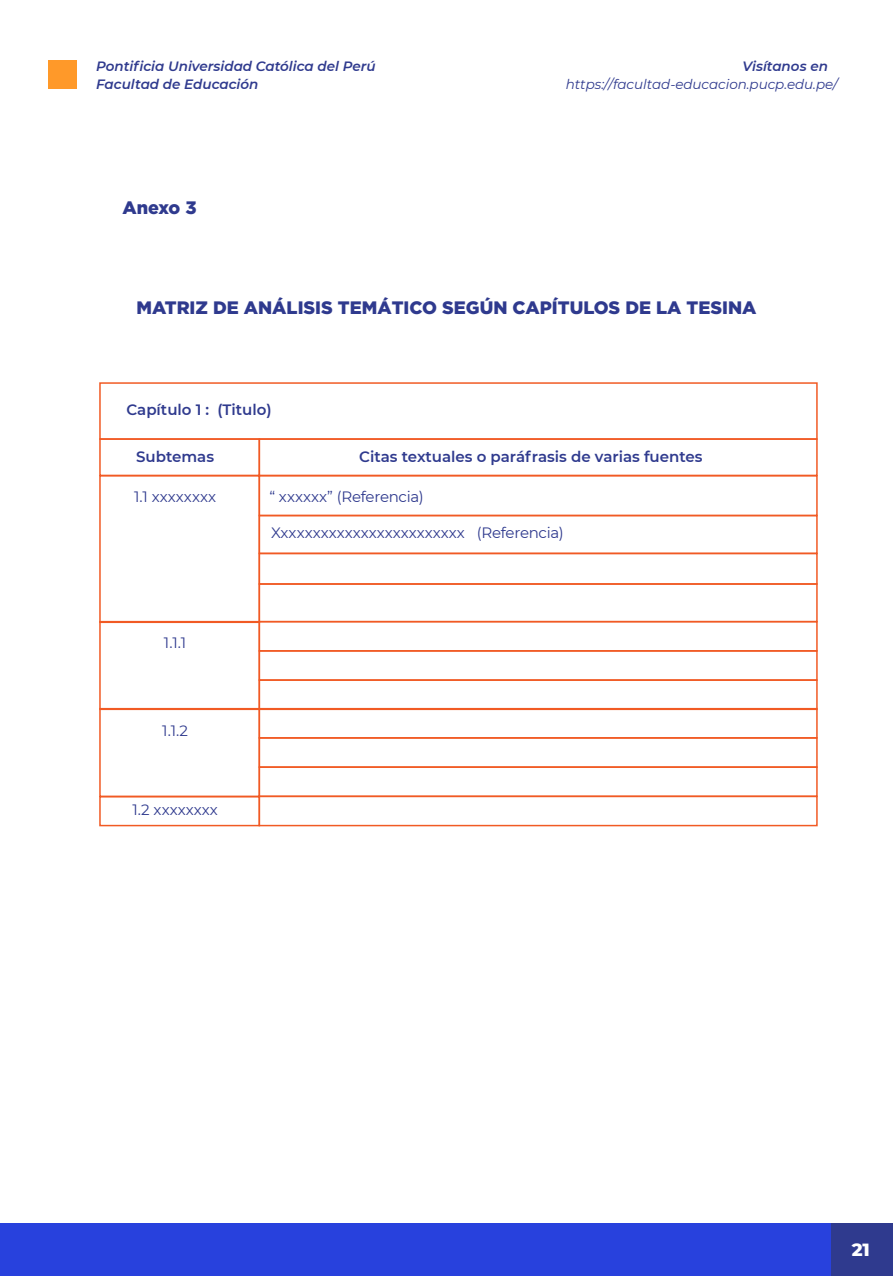
<style>
.page{position:relative;width:893px;height:1276px;background:#fff}
.page>*{position:absolute;margin:0;border:0;box-sizing:border-box;transform-origin:0 0}
.t1{font:900 18px "Gotham";color:#2f3a8e}
.t2{font:800 18px "Montserrat";color:#fff}
.t3{font:15px "Montserrat";color:#2f3a8e}
.t4{font:600 15px "Montserrat";color:#2f3a8e}
.t5{font:15px "Montserrat";letter-spacing:-.02em;color:#2f3a8e}
.t6{font:italic 600 13.5px/18px "Montserrat";color:#2f3a8e}
.t7{font:italic 13.5px "Montserrat";letter-spacing:-.005em;color:#2f3a8e}
</style>
<div class="page">
<div style="left:0;top:1223px;width:893px;height:53px;background:#2841dd"></div>
<div style="left:831px;top:1223px;width:62px;height:53px;background:#2f3a8e"></div>
<div style="left:48px;top:60px;width:28px;height:29px;background:#ff9929"></div>
<div style="left:99px;top:475px;width:161px;height:148px;border:2px solid #f15a24"></div>
<div style="left:259px;top:475px;width:559px;height:41px;border:2px solid #f15a24"></div>
<div style="left:259px;top:515px;width:559px;height:39px;border:2px solid #f15a24"></div>
<div style="left:259px;top:553px;width:559px;height:32px;border:2px solid #f15a24"></div>
<div style="left:259px;top:583px;width:559px;height:39px;border:2px solid #f15a24"></div>
<div style="left:99px;top:621px;width:161px;height:89px;border:2px solid #f15a24"></div>
<div style="left:259px;top:621px;width:559px;height:30px;border:2px solid #f15a24"></div>
<div style="left:259px;top:650px;width:559px;height:31px;border:2px solid #f15a24"></div>
<div style="left:259px;top:679px;width:559px;height:31px;border:2px solid #f15a24"></div>
<div style="left:99px;top:708px;width:161px;height:89px;border:2px solid #f15a24"></div>
<div style="left:99px;top:796px;width:161px;height:30px;border:2px solid #f15a24"></div>
<div style="left:259px;top:708px;width:559px;height:30px;border:2px solid #f15a24"></div>
<div style="left:259px;top:737px;width:559px;height:31px;border:2px solid #f15a24"></div>
<div style="left:259px;top:766px;width:559px;height:31px;border:2px solid #f15a24"></div>
<div style="left:259px;top:795px;width:559px;height:31px;border:2px solid #f15a24"></div>
<div style="left:99px;top:382px;width:719px;height:58px;border:2px solid #f15a24"></div>
<p class="t6" style="left:96px;top:56px;width:281px">Pontificia Universidad Católica del Perú<br>Facultad de Educación</p>
<p class="t1" style="left:123px;top:197px;width:76px">Anexo 3</p>
<p class="t6" style="left:742px;top:56px;width:87px">Visítanos en</p>
<p class="t7" style="left:566px;top:75px;width:273px">https://facultad-educacion.pucp.edu.pe/</p>
<p class="t1" style="left:136px;top:297px;width:621px">MATRIZ DE ANÁLISIS TEMÁTICO SEGÚN CAPÍTULOS DE LA TESINA</p>
<p class="t4" style="left:126px;top:399px;width:147px">Capítulo 1 : (Titulo)</p>
<p class="t4" style="left:136px;top:445px;width:79px">Subtemas</p>
<p class="t3" style="left:134px;top:486px;width:83px">1.1 xxxxxxxx</p>
<p class="t5" style="left:269px;top:486px;width:156px">“ xxxxxx” (Referencia)</p>
<p class="t3" style="left:271px;top:522px;width:294px">Xxxxxxxxxxxxxxxxxxxxxxxx (Referencia)</p>
<p class="t4" style="left:359px;top:445px;width:345px">Citas textuales o paráfrasis de varias fuentes</p>
<p class="t3" style="left:164px;top:632px;width:24px">1.1.1</p>
<p class="t3" style="left:162px;top:720px;width:27px">1.1.2</p>
<p class="t3" style="left:132px;top:799px;width:87px">1.2 xxxxxxxx</p>
<p class="t2" style="left:852px;top:1236px;width:20px">21</p>
</div>
